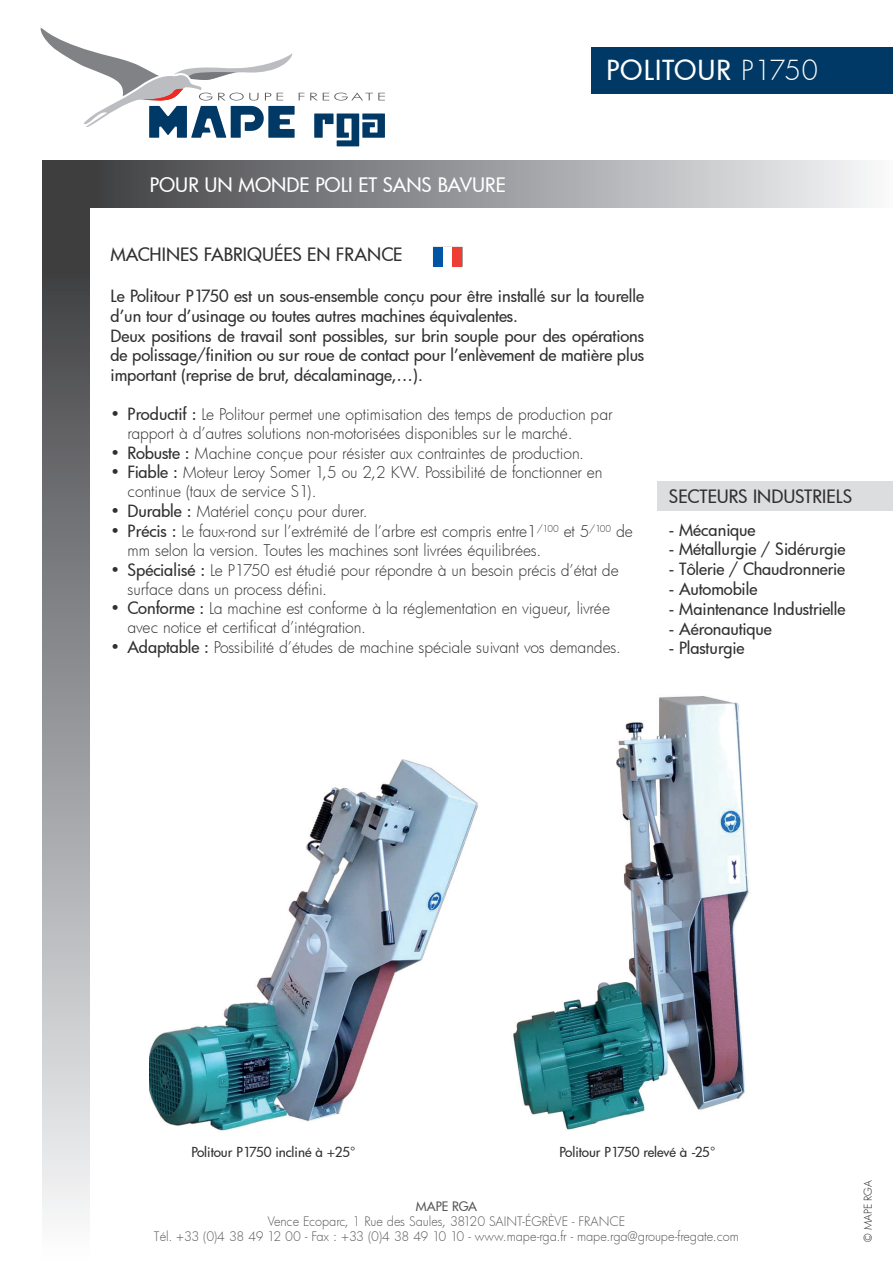
<style>
.page{position:relative;width:893px;height:1263px;background:#fff}
.page>*{position:absolute;margin:0;border:0;box-sizing:border-box;transform-origin:0 0}
.t1{font:27px "Futura Md";letter-spacing:.04em;color:#fff}
.t2{font:19.5px "Futura Md";color:#fff}
.t3{font:18px "Futura Md";color:#312f30}
.t4{font:16.5px/19.8px "Futura Md";letter-spacing:-.005em;color:#312f30}
.t5{font:15.75px/18.9px "Futura Lt";letter-spacing:-.005em;color:#312f30}
.t6{font:13.5px "Futura Md";letter-spacing:-.005em;color:#312f30}
.t7{font:12.75px/15.3px "Futura Lt";letter-spacing:-.01em;color:#57585a;text-align:center}
.t8{font:12.75px "Futura Md";letter-spacing:-.02em;color:#57585a}
.t9{font:10.5px "Futura Lt";letter-spacing:-.015em;color:#231f20}
.s1{font-family:"Futura Lt"}
.s2{font-family:"Futura Md";font-size:16.5px}
</style>
<div class="page">
<img style="left:150px;top:759px;width:328px;height:372px">
<img style="left:513px;top:696px;width:236px;height:435px">
<div style="left:657px;top:481px;width:236px;height:30px;background:#dcdddf"></div>
<div style="left:43px;top:208px;width:46px;height:1053px;background:linear-gradient(to bottom,#36373a,#fafcfe)"></div>
<div style="left:43px;top:161px;width:850px;height:47px;background:linear-gradient(to right,#36373a,#f7f8fb)"></div>
<div style="left:433px;top:247px;width:10px;height:19px;background:#0155a5"></div>
<div style="left:452px;top:247px;width:10px;height:19px;background:#ee3e34"></div>
<svg style="left:314px;top:114px;width:71px;height:32px"></svg>
<svg style="left:40px;top:28px;width:264px;height:110px"></svg>
<svg style="left:310px;top:92px;width:75px;height:9px"></svg>
<div style="left:591px;top:47px;width:302px;height:47px;background:#003965"></div>
<p class="t2" style="left:150px;top:171px;width:358px">POUR UN MONDE POLI ET SANS BAVURE</p>
<h1 class="t1" style="left:606px;top:52px;width:213px">POLITOUR <span class="s1">P1750</span></h1>
<p class="t3" style="left:111px;top:242px;width:294px">MACHINES FABRIQUÉES EN FRANCE</p>
<p class="t4" style="left:111px;top:286px;width:535px">Le Politour P1750 est un sous-ensemble conçu pour être installé sur la tourelle d’un tour d’usinage ou toutes autres machines équivalentes.<br>Deux positions de travail sont possibles, sur brin souple pour des opérations de polissage/finition ou sur roue de contact pour l’enlèvement de matière plus important (reprise de brut, décalaminage,…).</p>
<p class="t5" style="left:128px;top:404px;width:487px;text-indent:-17px"><span class="s2">• Productif :</span> Le Politour permet une optimisation des temps de production par rapport à d’autres solutions non-motorisées disponibles sur le marché.</p>
<p class="t5" style="left:111px;top:443px;width:475px"><span class="s2">• Robuste :</span> Machine conçue pour résister aux contraintes de production.</p>
<p class="t5" style="left:128px;top:463px;width:476px;text-indent:-17px"><span class="s2">• Fiable :</span> Moteur Leroy Somer 1,5 ou 2,2 KW. Possibilité de fonctionner en continue (taux de service S1).</p>
<p class="t5" style="left:111px;top:502px;width:259px"><span class="s2">• Durable :</span> Matériel conçu pour durer.</p>
<p class="t5" style="left:128px;top:521px;width:507px;text-indent:-17px"><span class="s2">• Précis :</span> Le faux-rond sur l’extrémité de l’arbre est compris entre1<sup>/100</sup> et 5<sup>/100</sup> de mm selon la version. Toutes les machines sont livrées équilibrées.</p>
<p class="t5" style="left:128px;top:560px;width:493px;text-indent:-17px"><span class="s2">• Spécialisé :</span> Le P1750 est étudié pour répondre à un besoin précis d’état de surface dans un process défini.</p>
<p class="t5" style="left:128px;top:599px;width:484px;text-indent:-17px"><span class="s2">• Conforme :</span> La machine est conforme à la réglementation en vigueur, livrée avec notice et certificat d’intégration.</p>
<p class="t5" style="left:111px;top:637px;width:512px"><span class="s2">• Adaptable :</span> Possibilité d’études de machine spéciale suivant vos demandes.</p>
<p class="t3" style="left:669px;top:484px;width:185px">SECTEURS INDUSTRIELS</p>
<p class="t4" style="left:669px;top:519px;width:88px">- Mécanique</p>
<p class="t4" style="left:669px;top:539px;width:178px">- Métallurgie / Sidérurgie</p>
<p class="t4" style="left:669px;top:559px;width:178px">- Tôlerie / Chaudronnerie</p>
<p class="t4" style="left:669px;top:579px;width:90px">- Automobile</p>
<p class="t4" style="left:669px;top:598px;width:178px">- Maintenance Industrielle</p>
<p class="t4" style="left:669px;top:618px;width:104px">- Aéronautique</p>
<p class="t4" style="left:669px;top:638px;width:77px">- Plasturgie</p>
<p class="t6" style="left:191px;top:1142px;width:166px">Politour P1750 incliné à +25°</p>
<p class="t6" style="left:559px;top:1142px;width:158px">Politour P1750 relevé à -25°</p>
<p class="t8" style="left:416px;top:1197px;width:63px">MAPE RGA</p>
<p class="t7" style="left:154px;top:1213px;width:586px">Vence Ecoparc, 1 Rue des Saules, 38120 SAINT-ÉGRÈVE - FRANCE<br>Tél. +33 (0)4 38 49 12 00 - Fax : +33 (0)4 38 49 10 10 - www.mape-rga.fr - mape.rga@groupe-fregate.com</p>
<p class="t9" style="left:861px;top:1242px;width:62px;rotate:-90deg">© MAPE RGA</p>
</div>
